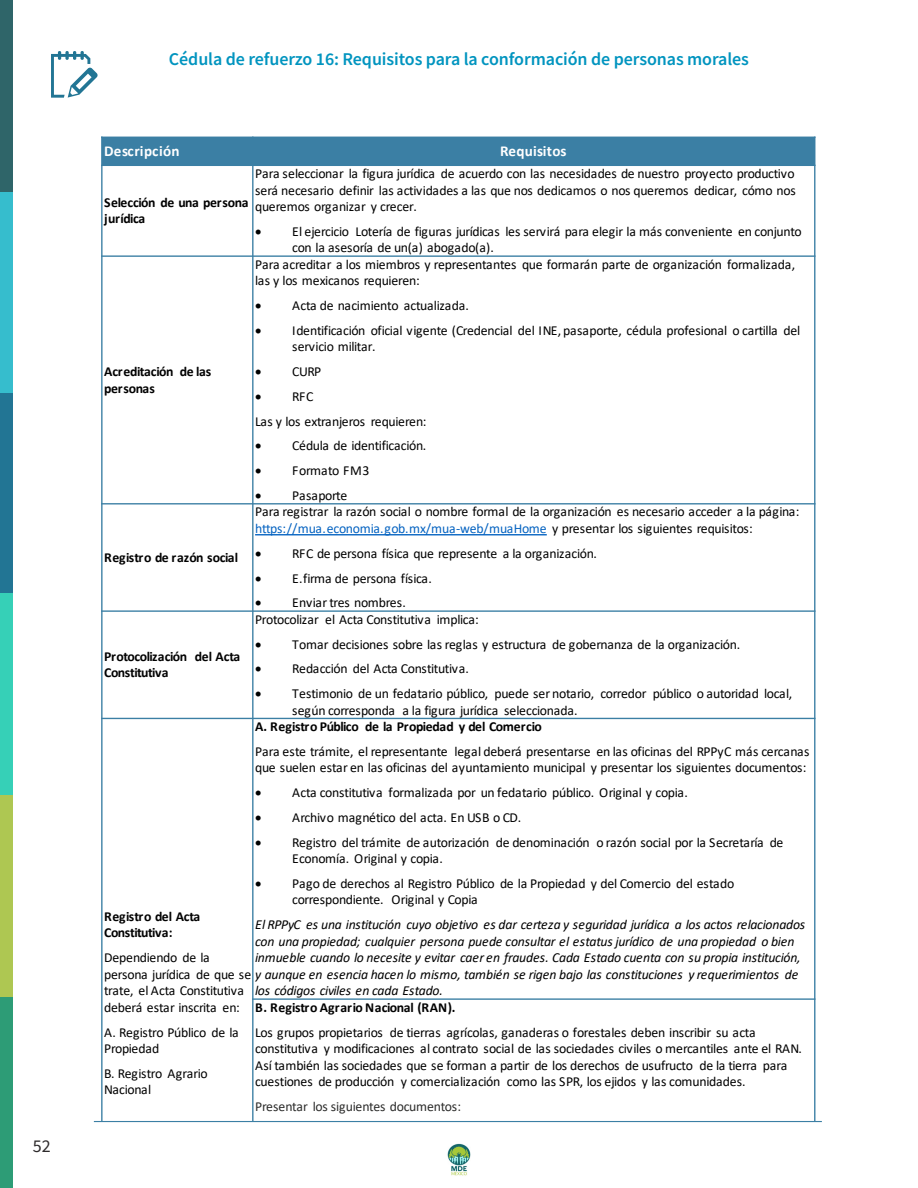
<style>
.page{position:relative;width:918px;height:1188px;background:#fff}
.page>*{position:absolute;margin:0;border:0;box-sizing:border-box;transform-origin:0 0}
.CEDULA_REFUERZO{font:600 18px "Source Sans Pro";letter-spacing:-.005em;color:#0094bf}
.t1{font:18px "Source Sans Pro";color:#2e2b2c}
.t2{font:700 15.15px "Calibri";letter-spacing:.01em;color:#fff}
.t3{font:13.8px/16.5px "Calibri";letter-spacing:-.025em;color:#000}
.t4{font:italic 13.8px/16.5px "Calibri";letter-spacing:-.015em;color:#000}
.t5{font:700 13.8px/16.5px "Calibri";letter-spacing:-.02em;color:#000}
.t6{font:700 13.8px/16.5px "Calibri";letter-spacing:.005em;color:#000}
.t7{font:13.8px "Calibri";letter-spacing:-.025em;color:#2c2c2b}
.t8{font:700 13.8px "Calibri";color:#000}
.t9{font:13.8px "Calibri";letter-spacing:.01em;color:#000}
.s1{color:#0563c1}
.s2{font-weight:700}
.s3{font-weight:400;font-style:italic}
.s4{font-style:italic}
</style>
<div class="page">
<img style="left:447px;top:1143px;width:24px;height:33px">
<div style="left:0;top:392px;width:13px;height:202px;background:#227594"></div>
<div style="left:0;top:191px;width:13px;height:201px;background:#36bdcd"></div>
<div style="left:0;top:593px;width:13px;height:202px;background:#36d0b7"></div>
<div style="left:0;top:0;width:13px;height:192px;background:#2f6569"></div>
<div style="left:0;top:996px;width:13px;height:192px;background:#2d9c76"></div>
<div style="left:0;top:795px;width:13px;height:202px;background:#aec752"></div>
<svg style="left:51px;top:51px;width:47px;height:47px"></svg>
<div style="left:102px;top:137px;width:151px;height:28px;background:#3b7fa4"></div>
<div style="left:253px;top:137px;width:562px;height:28px;background:#3b7fa4"></div>
<hr style="left:252px;top:137px;width:2px;height:984px;background:#3b7fa4">
<hr style="left:101px;top:165px;width:714px;height:1px;background:#3b7fa4">
<hr style="left:101px;top:255px;width:714px;height:2px;background:#3b7fa4">
<hr style="left:101px;top:503px;width:714px;height:1px;background:#3b7fa4">
<hr style="left:101px;top:610px;width:714px;height:2px;background:#3b7fa4">
<hr style="left:101px;top:718px;width:714px;height:1px;background:#3b7fa4">
<hr style="left:252px;top:998px;width:563px;height:2px;background:#3b7fa4">
<hr style="left:101px;top:137px;width:2px;height:984px;background:#3b7fa4">
<hr style="left:814px;top:137px;width:1px;height:984px;background:#3b7fa4">
<svg style="left:255px;top:534px;width:292px;height:1px"></svg>
<hr style="left:94px;top:1121px;width:728px;height:1px;background:#3b7fa4">
<h1 class="t1" style="left:33px;top:1135px;width:19px">52</h1>
<p class="CEDULA_REFUERZO" style="left:169px;top:47px;width:582px">Cédula de refuerzo 16: Requisitos para la conformación de personas morales</p>
<p class="t2" style="left:104px;top:140px;width:77px">Descripción</p>
<p class="t2" style="left:500px;top:140px;width:68px">Requisitos</p>
<p class="t5" style="left:104px;top:194px;width:146px">Selección de una persona jurídica</p>
<p class="t3" style="left:255px;top:165px;width:542px;text-align:justify">Para seleccionar la figura jurídica de acuerdo con las necesidades de nuestro proyecto productivo será necesario definir las actividades a las que nos dedicamos o nos queremos dedicar, cómo nos queremos organizar y crecer.</p>
<p class="t3" style="left:292px;top:223px;width:511px;text-indent:-37px">• El ejercicio Lotería de figuras jurídicas les servirá para elegir la más conveniente en conjunto con la asesoría de un(a) abogado(a).</p>
<p class="t5" style="left:104px;top:363px;width:109px">Acreditación de las personas</p>
<p class="t8" style="left:104px;top:548px;width:136px">Registro de razón social</p>
<p class="t5" style="left:104px;top:648px;width:138px">Protocolización del Acta<br>Constitutiva</p>
<p class="t3" style="left:255px;top:256px;width:542px">Para acreditar a los miembros y representantes que formarán parte de organización formalizada, las y los mexicanos requieren:</p>
<p class="t3" style="left:255px;top:297px;width:215px">• Acta de nacimiento actualizada.</p>
<p class="t3" style="left:292px;top:322px;width:510px;text-indent:-37px">• Identificación oficial vigente (Credencial del INE, pasaporte, cédula profesional o cartilla del servicio militar.</p>
<p class="t3" style="left:255px;top:363px;width:68px">• CURP</p>
<p class="t3" style="left:255px;top:384px;width:173px;line-height:24.8px">• RFC<br>Las y los extranjeros requieren:</p>
<p class="t3" style="left:255px;top:437px;width:173px">• Cédula de identificación.</p>
<p class="t9" style="left:255px;top:461px;width:116px">• Formato FM3</p>
<p class="t3" style="left:255px;top:487px;width:94px">• Pasaporte</p>
<p class="t3" style="left:255px;top:503px;width:546px">Para registrar la razón social o nombre formal de la organización es necesario acceder a la página: <span class="s1">https://mua.economia.gob.mx/mua-web/muaHome</span> y presentar los siguientes requisitos:</p>
<p class="t3" style="left:255px;top:545px;width:343px">• RFC de persona física que represente a la organización.</p>
<p class="t3" style="left:255px;top:569px;width:178px">• E.firma de persona física.</p>
<p class="t3" style="left:255px;top:594px;width:152px">• Enviar tres nombres.</p>
<p class="t3" style="left:255px;top:611px;width:225px">Protocolizar el Acta Constitutiva implica:</p>
<p class="t3" style="left:255px;top:635px;width:487px">• Tomar decisiones sobre las reglas y estructura de gobernanza de la organización.</p>
<p class="t3" style="left:255px;top:660px;width:215px">• Redacción del Acta Constitutiva.</p>
<p class="t3" style="left:292px;top:685px;width:502px;text-indent:-37px">• Testimonio de un fedatario público, puede ser notario, corredor público o autoridad local, según corresponda a la figura jurídica seleccionada.</p>
<p class="t3" style="left:255px;top:714px;width:556px;line-height:24.8px"><span class="s2">A. Registro Público de la Propiedad y del Comercio<br></span>Para este trámite, el representante legal deberá presentarse en las oficinas del RPPyC más cercanas</p>
<p class="t3" style="left:255px;top:759px;width:553px">que suelen estar en las oficinas del ayuntamiento municipal y presentar los siguientes documentos:</p>
<p class="t3" style="left:255px;top:784px;width:434px">• Acta constitutiva formalizada por un fedatario público. Original y copia.</p>
<p class="t3" style="left:255px;top:809px;width:268px">• Archivo magnético del acta. En USB o CD.</p>
<p class="t3" style="left:292px;top:834px;width:493px;text-indent:-37px">• Registro del trámite de autorización de denominación o razón social por la Secretaría de<br>Economía. Original y copia.</p>
<p class="t3" style="left:292px;top:875px;width:444px;text-indent:-37px">• Pago de derechos al Registro Público de la Propiedad y del Comercio del estado correspondiente. Original y Copia</p>
<p class="t4" style="left:255px;top:916px;width:552px">El RPPyC es una institución cuyo objetivo es dar certeza y seguridad jurídica a los actos relacionados con una propiedad; cualquier persona puede consultar el estatus jurídico de una propiedad o bien inmueble cuando lo necesite y evitar caer en fraudes. Cada Estado cuenta con su propia institución,</p>
<p class="t6" style="left:255px;top:982px;width:202px"><span class="s3">los códigos civiles en cada Estado.<br></span>B. Registro Agrario Nacional (RAN).</p>
<p class="t3" style="left:255px;top:1023px;width:548px">Los grupos propietarios de tierras agrícolas, ganaderas o forestales deben inscribir su acta constitutiva y modificaciones al contrato social de las sociedades civiles o mercantiles ante el RAN.<br>Así también las sociedades que se forman a partir de los derechos de usufructo de la tierra para cuestiones de producción y comercialización como las SPR, los ejidos y las comunidades.</p>
<p class="t7" style="left:255px;top:1097px;width:207px">Presentar los siguientes documentos:</p>
<p class="t5" style="left:104px;top:908px;width:98px">Registro del Acta<br>Constitutiva:</p>
<p class="t3" style="left:104px;top:949px;width:696px">Dependiendo de la<br>persona jurídica de que se <span class="s4">y aunque en esencia hacen lo mismo, también se rigen bajo las constituciones y requerimientos de </span>trate, el Acta Constitutiva<br>deberá estar inscrita en:</p>
<p class="t3" style="left:104px;top:1023px;width:136px">A. Registro Público de la<br>Propiedad</p>
<p class="t3" style="left:104px;top:1065px;width:105px">B. Registro Agrario<br>Nacional</p>
</div>
